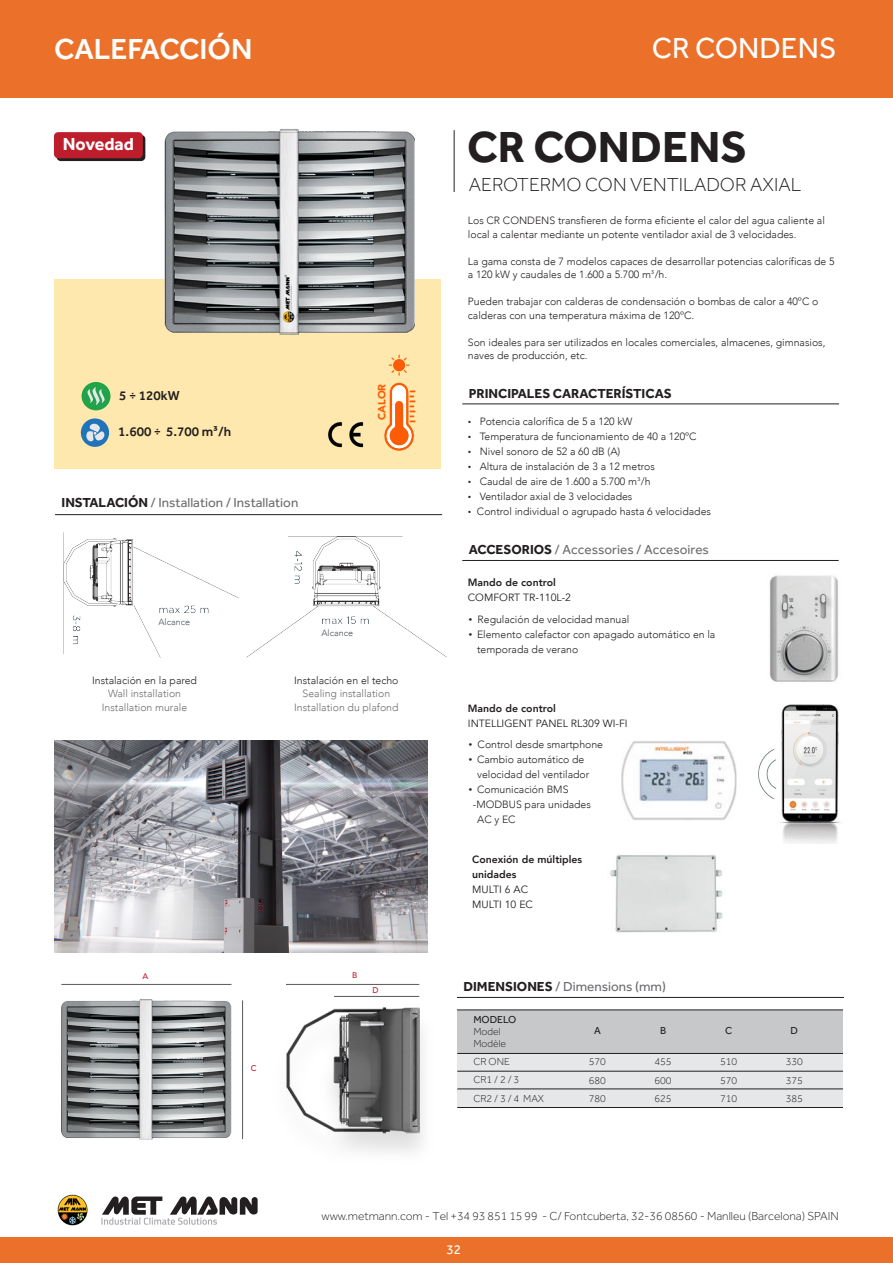
<style>
.page{position:relative;width:893px;height:1263px;background:#fff}
.page>*{position:absolute;margin:0;border:0;box-sizing:border-box;transform-origin:0 0}
.t1{font:700 45px "Effra";color:#231f20}
.t2{font:500 30px "Effra";color:#fff}
.t3{font:30px "Effra";color:#fff}
.t4{font:300 19.5px "Effra";color:#231f20}
.t5{font:700 18px "Effra";color:#fff}
.t6{font:13.5px "Effra";color:#6c6d70}
.t7{font:700 13.5px "Effra";color:#231f20}
.t8{font:500 13.5px "Effra";color:#231f20}
.t9{font:13.5px "Effra";color:#fff}
.t10{font:300 12px "Effra";color:#231f20}
.t11{font:300 10.5px/13.5px "Avenir";color:#231f20}
.t12{font:300 10.5px "Avenir";color:#6c6d70}
.t13{font:300 10.5px "Effra";color:#231f20}
.t14{font:10.5px "Avenir";color:#231f20}
.t15{font:800 10.5px/15px "Avenir";color:#231f20}
.t16{font:10.5px "Effra";color:#231f20}
.t17{font:900 10.5px "Avenir";color:#fc5c05}
.t18{font:300 9px "Avenir";color:#43525a}
.t19{font:500 8.25px "Avenir";color:#be1d2c}
.s1{font-weight:700;color:#231f20}
.s2{font-family:"Effra"}
.s3{font-family:"Effra";font-size:12px}
</style>
<div class="page">
<div style="left:0;top:1238px;width:893px;height:25px;background:#eb712a"></div>
<div style="left:0;top:0;width:893px;height:98px;background:#eb712a"></div>
<img style="left:57px;top:1194px;width:31px;height:32px">
<svg style="left:101px;top:1196px;width:157px;height:29px"></svg>
<div style="left:54px;top:279px;width:387px;height:189px;background:#fee8ad"></div>
<hr style="left:454px;top:130px;width:1px;height:62px;background:#231f20">
<div style="left:81px;top:418px;width:28px;height:29px;background:#2173ba;border-radius:50%"></div>
<svg style="left:86px;top:423px;width:19px;height:19px"></svg>
<div style="left:82px;top:382px;width:28px;height:28px;background:#21a34a;border-radius:50%"></div>
<svg style="left:87px;top:387px;width:18px;height:18px"></svg>
<hr style="left:462px;top:404px;width:377px;height:1px;background:#231f20">
<hr style="left:462px;top:560px;width:377px;height:1px;background:#231f20">
<img style="left:144px;top:129px;width:271px;height:206px">
<hr style="left:457px;top:997px;width:387px;height:1px;background:#231f20">
<div style="left:457px;top:1010px;width:386px;height:43px;background:#c7c8ca"></div>
<div style="left:457px;top:1054px;width:386px;height:54px;background:#e6e7e9"></div>
<hr style="left:457px;top:1010px;width:386px;height:1px;background:#231f20">
<hr style="left:457px;top:1053px;width:386px;height:1px;background:#231f20">
<hr style="left:457px;top:1071px;width:386px;height:1px;background:#231f20">
<hr style="left:457px;top:1089px;width:386px;height:1px;background:#231f20">
<hr style="left:457px;top:1107px;width:386px;height:1px;background:#231f20">
<img style="left:286px;top:1007px;width:137px;height:145px">
<hr style="left:61px;top:984px;width:170px;height:1px;background:#57585a">
<hr style="left:286px;top:984px;width:133px;height:1px;background:#57585a">
<hr style="left:334px;top:996px;width:85px;height:1px;background:#57585a">
<hr style="left:242px;top:1000px;width:1px;height:139px;background:#57585a">
<img style="left:61px;top:999px;width:171px;height:141px">
<img style="left:621px;top:741px;width:116px;height:79px">
<img style="left:758px;top:704px;width:83px;height:139px">
<img style="left:63px;top:532px;width:176px;height:126px">
<img style="left:246px;top:536px;width:200px;height:122px">
<hr style="left:55px;top:514px;width:387px;height:1px;background:#231f20">
<img style="left:54px;top:740px;width:374px;height:212px">
<img style="left:610px;top:855px;width:113px;height:78px">
<img style="left:769px;top:575px;width:69px;height:107px">
<img style="left:328px;top:422px;width:36px;height:26px">
<svg style="left:389px;top:355px;width:20px;height:21px"></svg>
<svg style="left:384px;top:382px;width:32px;height:69px"></svg>
<div style="left:57px;top:135px;width:88px;height:26px;background:linear-gradient(to right,#221f20,#241f20);border-radius:4px"></div>
<div style="left:54px;top:132px;width:89px;height:26px;background:#be1d2c;border-radius:4px"></div>
<p class="t2" style="left:54px;top:31px;width:200px">CALEFACCIÓN</p>
<p class="t3" style="left:652px;top:31px;width:186px">CR CONDENS</p>
<p class="t5" style="left:63px;top:133px;width:73px">Novedad</p>
<p class="t8" style="left:119px;top:388px;width:62px">5 ÷ 120kW</p>
<p class="t8" style="left:118px;top:423px;width:115px">1.600 ÷ 5.700 m3/h</p>
<p class="t6" style="left:62px;top:494px;width:238px"><span class="s1">INSTALACIÓN</span> / Installation / Installation</p>
<p class="t17" style="left:373px;top:420px;width:38px;rotate:-90deg">CALOR</p>
<p class="t18" style="left:158px;top:617px;width:33px">Alcance</p>
<p class="t18" style="left:321px;top:628px;width:33px">Alcance</p>
<p class="t11" style="left:92px;top:673px;width:106px">Instalación en la pared</p>
<p class="t12" style="left:108px;top:687px;width:75px">Wall installation</p>
<p class="t12" style="left:102px;top:701px;width:87px">Installation murale</p>
<p class="t11" style="left:294px;top:673px;width:106px">Instalación en el techo</p>
<p class="t12" style="left:303px;top:687px;width:89px">Sealing installation</p>
<p class="t12" style="left:294px;top:701px;width:106px">Installation du plafond</p>
<p class="t19" style="left:143px;top:969px;width:7px">A</p>
<p class="t19" style="left:352px;top:968px;width:7px">B</p>
<p class="t19" style="left:373px;top:983px;width:8px">D</p>
<p class="t19" style="left:251px;top:1061px;width:7px">C</p>
<p class="t1" style="left:467px;top:119px;width:281px">CR CONDENS</p>
<p class="t4" style="left:469px;top:173px;width:334px">AEROTERMO CON VENTILADOR AXIAL</p>
<p class="t11" style="left:468px;top:214px;width:358px">Los CR CONDENS transfieren de forma eficiente el calor del agua caliente al local a calentar mediante un potente ventilador axial de 3 velocidades.</p>
<p class="t11" style="left:468px;top:254px;width:368px">La gama consta de 7 modelos capaces de desarrollar potencias caloríficas de 5 a 120 kW y caudales de 1.600 a 5.700 m<span class="s2">3</span>/h.</p>
<p class="t11" style="left:468px;top:295px;width:352px">Pueden trabajar con calderas de condensación o bombas de calor a 40ºC o calderas con una temperatura máxima de 120ºC.</p>
<p class="t11" style="left:468px;top:335px;width:359px">Son ideales para ser utilizados en locales comerciales, almacenes, gimnasios, naves de producción, etc.</p>
<p class="t7" style="left:469px;top:386px;width:205px">PRINCIPALES CARACTERÍSTICAS</p>
<p class="t11" style="left:468px;top:415px;width:166px"><span class="s2">•</span> Potencia calorífica de 5 a 120 kW</p>
<p class="t11" style="left:468px;top:430px;width:230px"><span class="s2">•</span> Temperatura de funcionamiento de 40 a 120ºC</p>
<p class="t11" style="left:468px;top:445px;width:154px"><span class="s2">•</span> Nivel sonoro de 52 a 60 dB (A)</p>
<p class="t11" style="left:468px;top:460px;width:188px"><span class="s2">•</span> Altura de instalación de 3 a 12 metros</p>
<p class="t11" style="left:468px;top:475px;width:184px"><span class="s2">•</span> Caudal de aire de 1.600 a 5.700 m<span class="s2">3</span>/h</p>
<p class="t11" style="left:468px;top:490px;width:166px"><span class="s2">•</span> Ventilador axial de 3 velocidades</p>
<p class="t11" style="left:468px;top:505px;width:245px"><span class="s2">•</span> Control individual o agrupado hasta 6 velocidades</p>
<p class="t6" style="left:469px;top:541px;width:242px"><span class="s1">ACCESORIOS</span> / Accessories / Accesoires</p>
<p class="t15" style="left:468px;top:575px;width:89px">Mando de control</p>
<p class="t14" style="left:468px;top:591px;width:105px">COMFORT TR-110L-2</p>
<p class="t11" style="left:469px;top:613px;width:162px"><span class="s3">•</span> Regulación de velocidad manual</p>
<p class="t11" style="left:469px;top:628px;width:248px"><span class="s3">•</span> Elemento calefactor con apagado automático en la</p>
<p class="t11" style="left:477px;top:643px;width:103px">temporada de verano</p>
<p class="t15" style="left:468px;top:701px;width:89px">Mando de control</p>
<p class="t14" style="left:468px;top:717px;width:161px">INTELLIGENT PANEL RL309 WI-FI</p>
<p class="t11" style="left:469px;top:737px;width:136px"><span class="s3">•</span> Control desde smartphone</p>
<p class="t11" style="left:469px;top:752px;width:117px"><span class="s3">•</span> Cambio automático de</p>
<p class="t11" style="left:477px;top:767px;width:114px">velocidad del ventilador</p>
<p class="t11" style="left:469px;top:782px;width:101px"><span class="s3">•</span> Comunicación BMS</p>
<p class="t11" style="left:473px;top:797px;width:120px">-MODBUS para unidades</p>
<p class="t11" style="left:477px;top:812px;width:40px">AC y EC</p>
<p class="t15" style="left:472px;top:852px;width:112px">Conexión de múltiples unidades</p>
<p class="t14" style="left:472px;top:883px;width:57px">MULTI 6 AC</p>
<p class="t14" style="left:472px;top:898px;width:62px">MULTI 10 EC</p>
<p class="t6" style="left:463px;top:978px;width:204px"><span class="s1">DIMENSIONES</span> / Dimensions (mm)</p>
<p class="t16" style="left:473px;top:1013px;width:45px">MODELO</p>
<p class="t13" style="left:473px;top:1025px;width:29px">Model</p>
<p class="t13" style="left:473px;top:1037px;width:34px">Modèle</p>
<p class="t16" style="left:594px;top:1024px;width:8px">A</p>
<p class="t13" style="left:589px;top:1056px;width:19px">570</p>
<p class="t13" style="left:589px;top:1074px;width:19px">680</p>
<p class="t13" style="left:589px;top:1092px;width:19px">780</p>
<p class="t16" style="left:660px;top:1024px;width:8px">B</p>
<p class="t13" style="left:654px;top:1056px;width:19px">455</p>
<p class="t13" style="left:654px;top:1074px;width:19px">600</p>
<p class="t13" style="left:654px;top:1092px;width:19px">625</p>
<p class="t13" style="left:473px;top:1056px;width:38px">CR ONE</p>
<p class="t13" style="left:473px;top:1074px;width:47px">CR1 / 2 / 3</p>
<p class="t13" style="left:473px;top:1092px;width:72px">CR2 / 3 / 4 MAX</p>
<p class="t16" style="left:725px;top:1024px;width:9px">C</p>
<p class="t16" style="left:791px;top:1024px;width:9px">D</p>
<p class="t13" style="left:720px;top:1056px;width:19px">510</p>
<p class="t13" style="left:720px;top:1074px;width:19px">570</p>
<p class="t13" style="left:720px;top:1092px;width:19px">710</p>
<p class="t13" style="left:786px;top:1056px;width:19px">330</p>
<p class="t13" style="left:786px;top:1074px;width:19px">375</p>
<p class="t13" style="left:786px;top:1092px;width:19px">385</p>
<p class="t10" style="left:322px;top:1209px;width:519px">www.metmann.com - Tel +34 93 851 15 99 - C/ Fontcuberta, 32-36 08560 - Manlleu (Barcelona) SPAIN</p>
<p class="t9" style="left:446px;top:1241px;width:16px">32</p>
</div>
